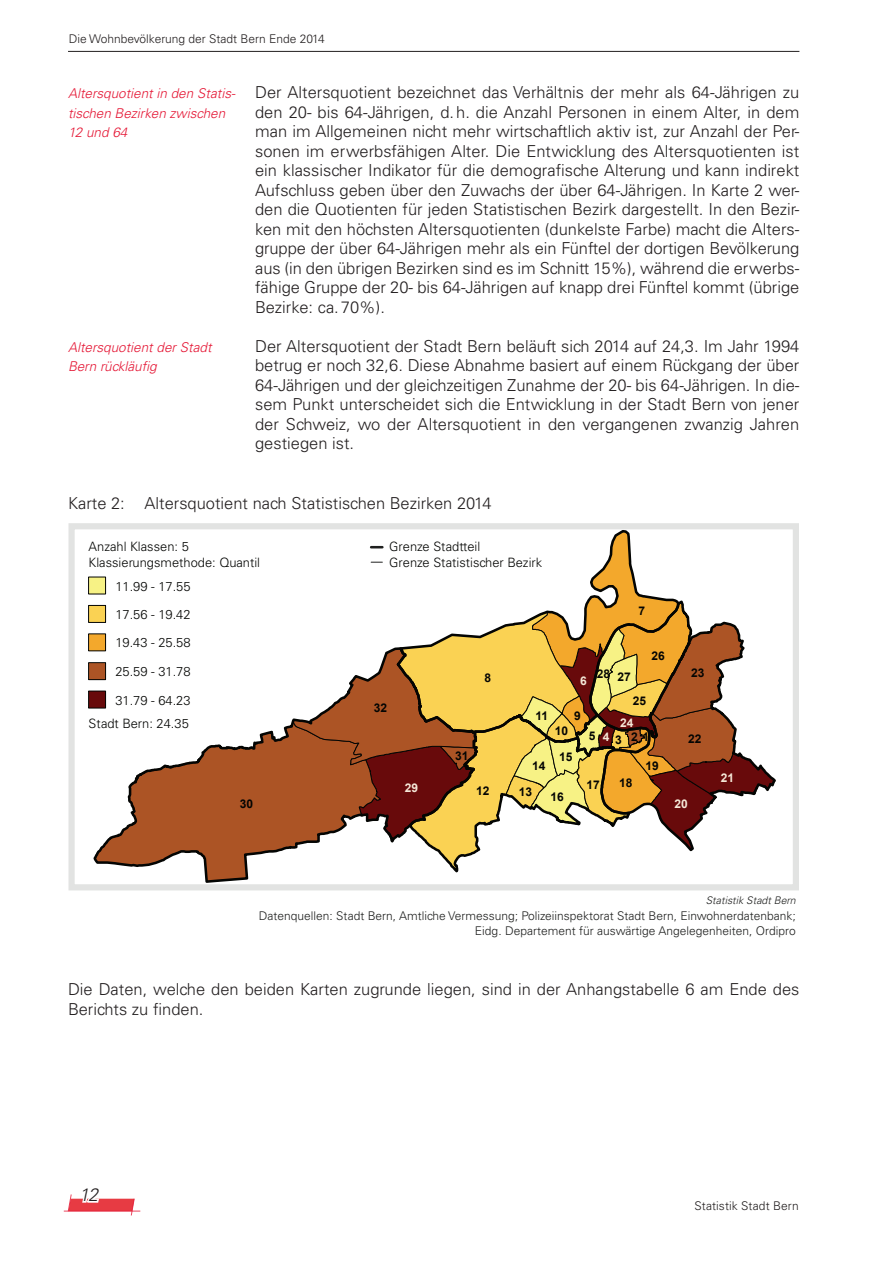
<style>
.page{position:relative;width:893px;height:1263px;background:#fff}
.page>*{position:absolute;margin:0;border:0;box-sizing:border-box;transform-origin:0 0}
.t1{font:italic 300 18px "Univers LT Std";color:#231f20}
.t2{font:300 16.5px/19.5px "Univers LT Std";color:#231f20;text-align:justify}
.t3{font:italic 300 13.5px/19.5px "Univers LT Std";color:#e51836}
.t4{font:300 12.9px/15.5px "Univers LT Std";color:#040503}
.t5{font:300 12px/14.4px "Univers LT Std";color:#1f201f;text-align:right}
.t6{font:300 12px "Univers LT Std";color:#231f20}
.t7{font:700 12px "Arial";color:#040503}
.t8{font:700 12px "Arial";color:#f5e8d8}
.t9{font:italic 300 10.5px "Univers LT Std";color:#1f201f}
</style>
<div class="page">
<hr style="left:64px;top:1211px;width:76px;height:1px;background:#e51836">
<svg style="left:68px;top:1194px;width:67px;height:22px"></svg>
<hr style="left:68px;top:51px;width:731px;height:1px;background:#231f20">
<div style="left:68px;top:523px;width:731px;height:367px;border:6px solid #e2e3e2"></div>
<svg style="left:91px;top:646px;width:387px;height:238px"></svg>
<div style="left:89px;top:577px;width:17px;height:17px;background:#f7f285"></div>
<div style="left:88px;top:577px;width:18px;height:17px;border:1px solid #040503"></div>
<div style="left:89px;top:605px;width:17px;height:17px;background:#fad253"></div>
<div style="left:88px;top:605px;width:18px;height:18px;border:1px solid #040503"></div>
<div style="left:89px;top:634px;width:17px;height:17px;background:#f3a82c"></div>
<div style="left:88px;top:634px;width:18px;height:17px;border:1px solid #040503"></div>
<div style="left:89px;top:663px;width:17px;height:17px;background:#ac5425"></div>
<div style="left:88px;top:662px;width:18px;height:18px;border:1px solid #040503"></div>
<div style="left:89px;top:691px;width:17px;height:17px;background:#680a0b"></div>
<div style="left:88px;top:691px;width:18px;height:17px;border:1px solid #040503"></div>
<svg style="left:292px;top:530px;width:484px;height:345px"></svg>
<p class="t6" style="left:69px;top:31px;width:258px">Die Wohnbevölkerung der Stadt Bern Ende 2014</p>
<p class="t3" style="left:68px;top:84px;width:169px">Altersquotient in den Statis&shy;tischen Bezirken zwischen<br>12 und 64</p>
<p class="t3" style="left:68px;top:337px;width:145px">Altersquotient der Stadt<br>Bern rückläufig</p>
<p class="t2" style="left:255px;top:83px;width:546px">Der Altersquotient bezeichnet das Verhältnis der mehr als 64-Jährigen zu den 20- bis 64-Jährigen, d.h. die Anzahl Personen in einem Alter, in dem man im Allgemeinen nicht mehr wirtschaftlich aktiv ist, zur Anzahl der Per&shy;sonen im erwerbsfähigen Alter. Die Entwicklung des Altersquotienten ist ein klassischer Indikator für die demografische Alterung und kann indirekt Aufschluss geben über den Zuwachs der über 64-Jährigen. In Karte 2 wer&shy;den die Quotienten für jeden Statistischen Bezirk dargestellt. In den Bezir&shy;ken mit den höchsten Altersquotienten (dunkelste Farbe) macht die Alters&shy;gruppe der über 64-Jährigen mehr als ein Fünftel der dortigen Bevölkerung aus (in den übrigen Bezirken sind es im Schnitt 15%), während die erwerbs&shy;fähige Gruppe der 20- bis 64-Jährigen auf knapp drei Fünftel kommt (übrige Bezirke: ca.70%).</p>
<p class="t2" style="left:255px;top:336px;width:546px">Der Altersquotient der Stadt Bern beläuft sich 2014 auf 24,3. Im Jahr 1994 betrug er noch 32,6. Diese Abnahme basiert auf einem Rückgang der über 64-Jährigen und der gleichzeitigen Zunahme der 20- bis 64-Jährigen. In die&shy;sem Punkt unterscheidet sich die Entwicklung in der Stadt Bern von jener der Schweiz, wo der Altersquotient in den vergangenen zwanzig Jahren gestiegen ist.</p>
<p class="t2" style="left:68px;top:494px;width:425px">Karte 2: Altersquotient nach Statistischen Bezirken 2014</p>
<p class="t4" style="left:89px;top:539px;width:173px">Anzahl Klassen: 5<br>Klassierungsmethode: Quantil</p>
<p class="t4" style="left:389px;top:539px;width:155px">Grenze Stadtteil<br>Grenze Statistischer Bezirk</p>
<p class="t4" style="left:115px;top:578px;width:77px">11.99 - 17.55</p>
<p class="t4" style="left:115px;top:607px;width:77px">17.56 - 19.42</p>
<p class="t4" style="left:115px;top:635px;width:77px">19.43 - 25.58</p>
<p class="t4" style="left:115px;top:663px;width:77px">25.59 - 31.78</p>
<p class="t4" style="left:89px;top:688px;width:103px;line-height:23.9px;text-align:right">31.79 - 64.23<br>Stadt Bern: 24.35</p>
<p class="t7" style="left:374px;top:700px;width:15px">32</p>
<p class="t7" style="left:485px;top:670px;width:8px">8</p>
<p class="t7" style="left:455px;top:747px;width:15px">31</p>
<p class="t7" style="left:536px;top:707px;width:14px">11</p>
<p class="t7" style="left:532px;top:757px;width:15px">14</p>
<p class="t7" style="left:639px;top:603px;width:8px">7</p>
<p class="t8" style="left:580px;top:673px;width:8px">6</p>
<p class="t7" style="left:597px;top:665px;width:15px">28</p>
<p class="t7" style="left:618px;top:668px;width:15px">27</p>
<p class="t7" style="left:651px;top:647px;width:15px">26</p>
<p class="t7" style="left:633px;top:693px;width:15px">25</p>
<p class="t7" style="left:574px;top:708px;width:8px">9</p>
<p class="t7" style="left:555px;top:723px;width:15px">10</p>
<p class="t7" style="left:559px;top:748px;width:15px">15</p>
<p class="t8" style="left:620px;top:714px;width:15px">24</p>
<p class="t7" style="left:589px;top:728px;width:8px">5</p>
<p class="t8" style="left:603px;top:729px;width:8px">4</p>
<p class="t7" style="left:631px;top:728px;width:20px">2 1</p>
<p class="t7" style="left:615px;top:731px;width:8px">3</p>
<p class="t7" style="left:645px;top:758px;width:15px">19</p>
<p class="t7" style="left:240px;top:796px;width:15px">30</p>
<p class="t8" style="left:405px;top:779px;width:15px">29</p>
<p class="t7" style="left:476px;top:782px;width:15px">12</p>
<p class="t7" style="left:519px;top:784px;width:15px">13</p>
<p class="t7" style="left:550px;top:789px;width:15px">16</p>
<p class="t7" style="left:586px;top:777px;width:15px">17</p>
<p class="t7" style="left:619px;top:775px;width:15px">18</p>
<p class="t7" style="left:691px;top:665px;width:15px">23</p>
<p class="t7" style="left:688px;top:731px;width:15px">22</p>
<p class="t8" style="left:674px;top:796px;width:15px">20</p>
<p class="t8" style="left:721px;top:770px;width:15px">21</p>
<p class="t9" style="left:706px;top:894px;width:91px">Statistik Stadt Bern</p>
<p class="t5" style="left:259px;top:909px;width:538px">Datenquellen: Stadt Bern, Amtliche Vermessung; Polizeiinspektorat Stadt Bern, Einwohnerdatenbank;<br>Eidg. Departement für auswärtige Angelegenheiten, Ordipro</p>
<p class="t2" style="left:68px;top:980px;width:733px">Die Daten, welche den beiden Karten zugrunde liegen, sind in der Anhangstabelle 6 am Ende des<br>Berichts zu finden.</p>
<p class="t1" style="left:79px;top:1184px;width:21px">12</p>
<p class="t6" style="left:694px;top:1198px;width:106px">Statistik Stadt Bern</p>
</div>
